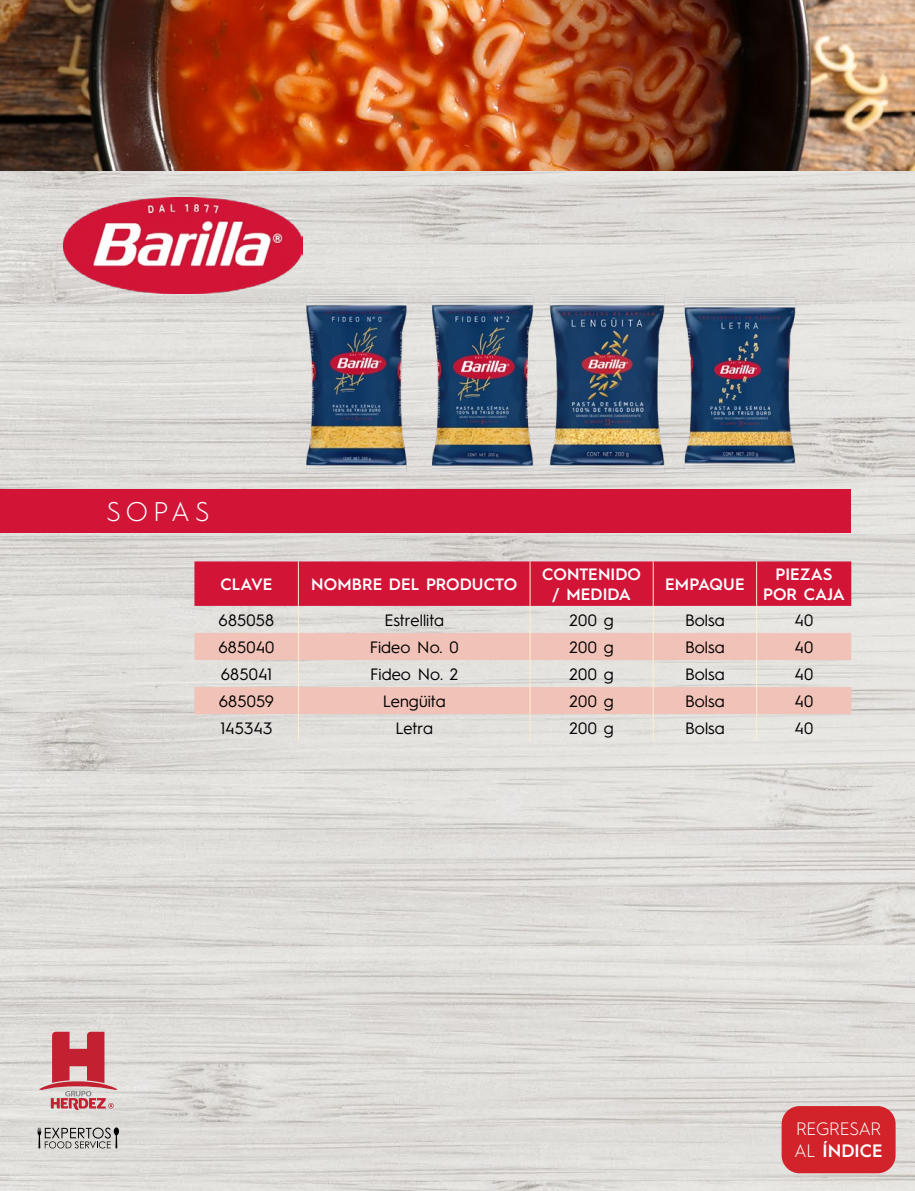
<style>
.page{position:relative;width:915px;height:1191px;background:#fff}
.page>*{position:absolute;margin:0;border:0;box-sizing:border-box;transform-origin:0 0}
.t1{font:300 27px "Hurme Geometric Sans 1";letter-spacing:.19em;color:#fff}
.t2{font:300 18px/21.6px "Hurme Geometric Sans 1";letter-spacing:-.015em;color:#fff}
.t3{font:16.5px "Hurme Geometric Sans 1";letter-spacing:.005em;color:#000}
.t4{font:600 16.5px/19.8px "Hurme Geometric Sans 1";letter-spacing:.005em;color:#fff;text-align:center}
.s1{font-weight:600}
</style>
<div class="page">
<img style="left:0;top:170px;width:914px;height:1021px">
<svg style="left:37px;top:1127px;width:82px;height:21px;background:#a8a7a4"></svg>
<svg style="left:39px;top:1031px;width:78px;height:79px;background:#d1888e"></svg>
<div style="left:0;top:489px;width:851px;height:43px;background:#d21437"></div>
<img style="left:64px;top:198px;width:239px;height:95px">
<div style="left:781px;top:1106px;width:114px;height:67px;background:#d2232a;border-radius:18px"></div>
<svg style="left:194px;top:561px;width:657px;height:180px;background:#e2a5a8"></svg>
<img style="left:0;top:0;width:914px;height:170px">
<img style="left:296px;top:289px;width:117px;height:191px">
<img style="left:425px;top:289px;width:110px;height:191px">
<img style="left:543px;top:289px;width:126px;height:191px">
<img style="left:677px;top:292px;width:132px;height:186px">
<h1 class="t1" style="left:106px;top:494px;width:104px">SOPAS</h1>
<p class="t4" style="left:220px;top:573px;width:53px">CLAVE</p>
<p class="t4" style="left:311px;top:573px;width:207px">NOMBRE DEL PRODUCTO</p>
<p class="t4" style="left:542px;top:563px;width:100px">CONTENIDO / MEDIDA</p>
<p class="t4" style="left:665px;top:573px;width:81px">EMPAQUE</p>
<p class="t4" style="left:762px;top:563px;width:83px">PIEZAS<br>POR CAJA</p>
<p class="t3" style="left:218px;top:608px;width:57px">685058</p>
<p class="t3" style="left:384px;top:608px;width:61px">Estrellita</p>
<p class="t3" style="left:569px;top:608px;width:46px">200 g</p>
<p class="t3" style="left:684px;top:608px;width:41px">Bolsa</p>
<p class="t3" style="left:794px;top:608px;width:20px">40</p>
<p class="t3" style="left:218px;top:635px;width:58px">685040</p>
<p class="t3" style="left:369px;top:635px;width:90px">Fideo No. 0</p>
<p class="t3" style="left:569px;top:635px;width:46px">200 g</p>
<p class="t3" style="left:684px;top:635px;width:41px">Bolsa</p>
<p class="t3" style="left:794px;top:635px;width:20px">40</p>
<p class="t3" style="left:221px;top:662px;width:53px">685041</p>
<p class="t3" style="left:370px;top:662px;width:89px">Fideo No. 2</p>
<p class="t3" style="left:569px;top:662px;width:46px">200 g</p>
<p class="t3" style="left:684px;top:662px;width:41px">Bolsa</p>
<p class="t3" style="left:794px;top:662px;width:20px">40</p>
<p class="t3" style="left:219px;top:689px;width:57px">685059</p>
<p class="t3" style="left:382px;top:689px;width:64px">Lengüita</p>
<p class="t3" style="left:569px;top:689px;width:46px">200 g</p>
<p class="t3" style="left:684px;top:689px;width:41px">Bolsa</p>
<p class="t3" style="left:794px;top:689px;width:20px">40</p>
<p class="t3" style="left:220px;top:716px;width:53px">145343</p>
<p class="t3" style="left:395px;top:716px;width:39px">Letra</p>
<p class="t3" style="left:569px;top:716px;width:46px">200 g</p>
<p class="t3" style="left:684px;top:716px;width:41px">Bolsa</p>
<p class="t3" style="left:794px;top:716px;width:20px">40</p>
<p class="t2" style="left:794px;top:1117px;width:90px">REGRESAR<br>AL <span class="s1">ÍNDICE</span></p>
</div>
